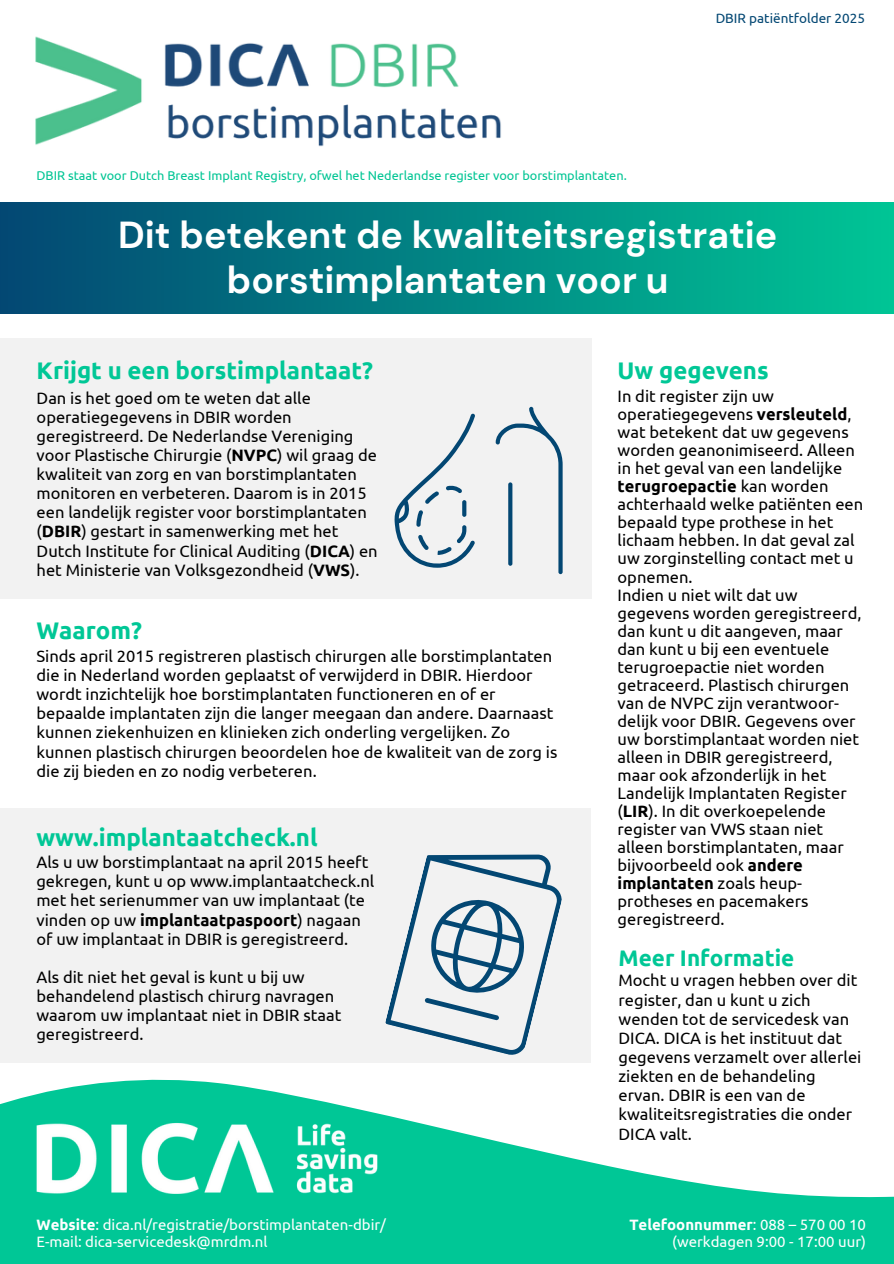
<style>
.page{position:relative;width:894px;height:1264px;background:#fff}
.page>*{position:absolute;margin:0;border:0;box-sizing:border-box;transform-origin:0 0}
.t1{font:700 37.5px/45px "DM Sans";color:#fff;text-align:center}
.t2{font:700 24px "Ubuntu";color:#00c796}
.t3{font:700 22.5px "Ubuntu";color:#00c796}
.t4{font:16.5px/19.2px "Ubuntu";color:#000}
.t5{font:15px/16.8px "Ubuntu";color:#fff}
.t6{font:13.5px "Ubuntu";color:#034773}
.t7{font:12.75px "Ubuntu";color:#00c594}
.s1{font-weight:700}
</style>
<div class="page">
<svg style="left:0;top:1079px;width:893px;height:184px;fill:#00c796"></svg>
<div style="left:0;top:202px;width:893px;height:111px;background:linear-gradient(to right,#034773,#00c595)"></div>
<img style="left:35px;top:36px;width:466px;height:111px">
<img style="left:21px;top:1100px;width:372px;height:115px">
<div style="left:0;top:338px;width:591px;height:260px;background:#f2f2f2"></div>
<svg style="left:495px;top:407px;width:67px;height:167px"></svg>
<svg style="left:394px;top:413px;width:81px;height:154px"></svg>
<div style="left:0;top:808px;width:590px;height:254px;background:#f2f2f2"></div>
<svg style="left:385px;top:854px;width:177px;height:201px"></svg>
<h2 class="t6" style="left:715px;top:10px;width:151px">DBIR patiëntfolder 2025</h2>
<h2 class="t7" style="left:36px;top:168px;width:591px">DBIR staat voor Dutch Breast Implant Registry, ofwel het Nederlandse register voor borstimplantaten.</h2>
<h2 class="t1" style="left:118px;top:212px;width:660px">Dit betekent de kwaliteitsregistratie borstimplantaten voor u</h2>
<p class="t2" style="left:37px;top:356px;width:338px">Krijgt u een borstimplantaat?</p>
<p class="t4" style="left:37px;top:388px;width:342px">Dan is het goed om te weten dat alle operatiegegevens in DBIR worden geregistreerd. De Nederlandse Vereniging voor Plastische Chirurgie (<span class="s1">NVPC</span>) wil graag de kwaliteit van zorg en van borstimplantaten monitoren en verbeteren. Daarom is in 2015 een landelijk register voor borstimplantaten (<span class="s1">DBIR</span>) gestart in samenwerking met het Dutch Institute for Clinical Auditing (<span class="s1">DICA</span>) en het Ministerie van Volksgezondheid (<span class="s1">VWS</span>).</p>
<p class="t2" style="left:36px;top:617px;width:107px">Waarom?</p>
<p class="t4" style="left:36px;top:646px;width:522px">Sinds april 2015 registreren plastisch chirurgen alle borstimplantaten die in Nederland worden geplaatst of verwijderd in DBIR. Hierdoor wordt inzichtelijk hoe borstimplantaten functioneren en of er bepaalde implantaten zijn die langer meegaan dan andere. Daarnaast kunnen ziekenhuizen en klinieken zich onderling vergelijken. Zo kunnen plastisch chirurgen beoordelen hoe de kwaliteit van de zorg is die zij bieden en zo nodig verbeteren.</p>
<p class="t2" style="left:36px;top:823px;width:282px">www.implantaatcheck.nl</p>
<p class="t4" style="left:36px;top:852px;width:339px">Als u uw borstimplantaat na april 2015 heeft gekregen, kunt u op www.implantaatcheck.nl met het serienummer van uw implantaat (te vinden op uw <span class="s1">implantaatpaspoort</span>) nagaan of uw implantaat in DBIR is geregistreerd.</p>
<h1 class="t4" style="left:36px;top:967px;width:306px">Als dit niet het geval is kunt u bij uw behandelend plastisch chirurg navragen waarom uw implantaat niet in DBIR staat geregistreerd.</h1>
<p class="t2" style="left:617px;top:356px;width:153px">Uw gegevens</p>
<p class="t4" style="left:617px;top:387px;width:247px;line-height:18px">In dit register zijn uw operatiegegevens <span class="s1">versleuteld</span>, wat betekent dat uw gegevens worden geanonimiseerd. Alleen in het geval van een landelijke <span class="s1">terugroepactie</span> kan worden achterhaald welke patiënten een bepaald type prothese in het lichaam hebben. In dat geval zal uw zorginstelling contact met u opnemen.<br>Indien u niet wilt dat uw gegevens worden geregistreerd, dan kunt u dit aangeven, maar dan kunt u bij een eventuele terugroepactie niet worden getraceerd. Plastisch chirurgen van de NVPC zijn verantwoor&shy;delijk voor DBIR. Gegevens over uw borstimplantaat worden niet alleen in DBIR geregistreerd, maar ook afzonderlijk in het<br>Landelijk Implantaten Register (<span class="s1">LIR</span>). In dit overkoepelende register van VWS staan niet alleen borstimplantaten, maar bijvoorbeeld ook <span class="s1">andere implantaten</span> zoals heup&shy;protheses en pacemakers geregistreerd.</p>
<h2 class="t3" style="left:618px;top:945px;width:177px">Meer Informatie</h2>
<h2 class="t4" style="left:618px;top:970px;width:244px">Mocht u vragen hebben over dit register, dan u kunt u zich wenden tot de servicedesk van<br>DICA. DICA is het instituut dat gegevens verzamelt over allerlei ziekten en de behandeling ervan. DBIR is een van de kwaliteitsregistraties die onder<br>DICA valt.</h2>
<p class="t5" style="left:36px;top:1215px;width:351px"><span class="s1">Website</span>: dica.nl/registratie/borstimplantaten-dbir/<br>E-mail: dica-servicedesk@mrdm.nl</p>
<h2 class="t5" style="left:629px;top:1215px;width:238px;text-align:right"><span class="s1">Telefoonnummer</span>: 088 – 570 00 10 (werkdagen 9:00 - 17:00 uur)</h2>
</div>
